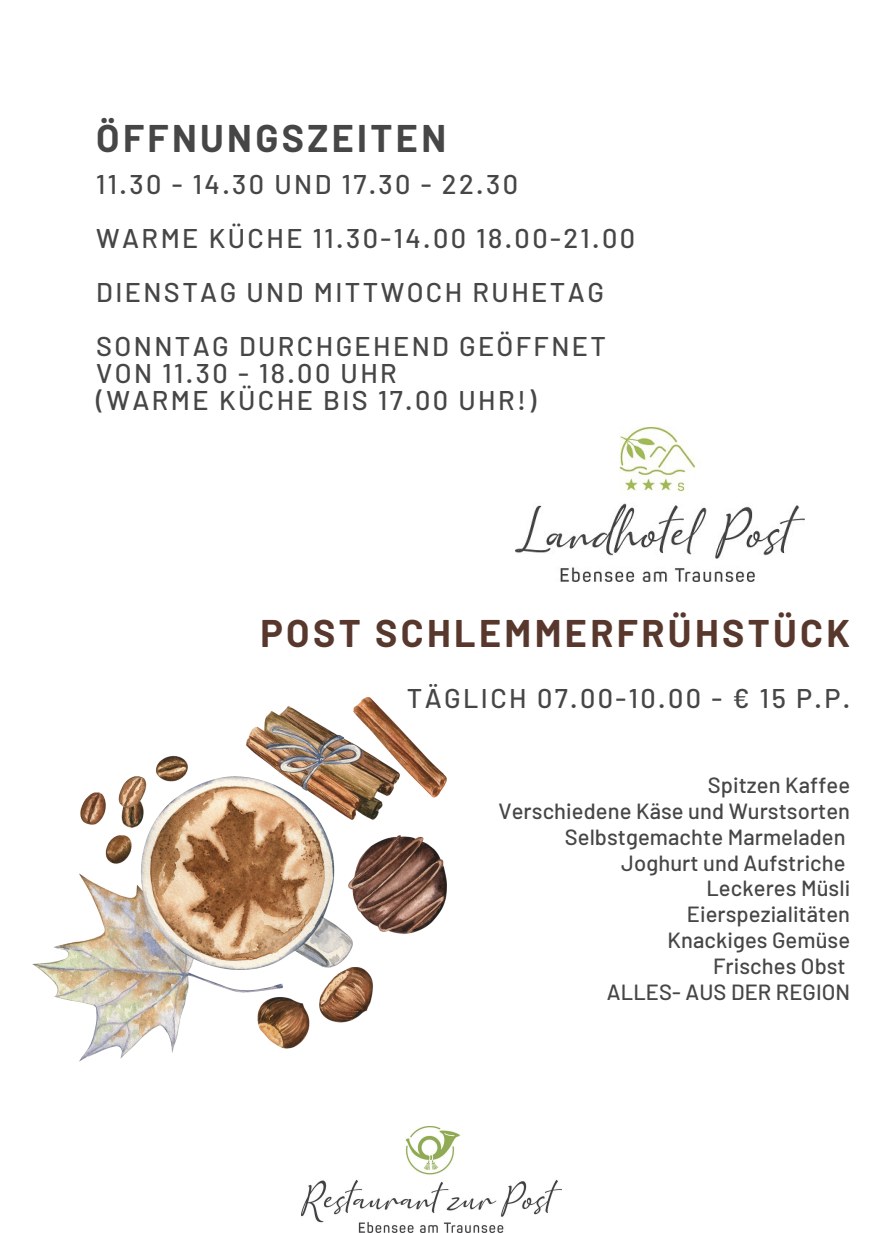
<style>
.page{position:relative;width:894px;height:1233px;background:#fff}
.page>*{position:absolute;margin:0;border:0;box-sizing:border-box;transform-origin:0 0}
.t1{font:700 37.65px "Barlow";letter-spacing:.09em;color:#58382d}
.t2{font:700 37.65px "Barlow";letter-spacing:.09em;color:#464646}
.t3{font:500 27px/27px "Barlow";letter-spacing:.09em;color:#464646}
.t4{font:500 21.9px "Barlow";letter-spacing:.005em;color:#464646}
</style>
<div class="page">
<img style="left:516px;top:427px;width:288px;height:154px">
<img style="left:302px;top:1127px;width:259px;height:105px">
<img style="left:32px;top:697px;width:414px;height:365px">
<p class="t2" style="left:96px;top:115px;width:351px">ÖFFNUNGSZEITEN</p>
<p class="t3" style="left:96px;top:170px;width:423px">11.30 - 14.30 UND 17.30 - 22.30</p>
<p class="t3" style="left:96px;top:224px;width:540px">WARME KÜCHE 11.30-14.00 18.00-21.00</p>
<p class="t3" style="left:96px;top:278px;width:509px">DIENSTAG UND MITTWOCH RUHETAG</p>
<p class="t3" style="left:96px;top:332px;width:511px">SONNTAG DURCHGEHEND GEÖFFNET<br>VON 11.30 - 18.00 UHR<br>(WARME KÜCHE BIS 17.00 UHR!)</p>
<p class="t1" style="left:260px;top:609px;width:591px">POST SCHLEMMERFRÜHSTÜCK</p>
<p class="t3" style="left:407px;top:683px;width:444px">TÄGLICH 07.00-10.00 - € 15 P.P.</p>
<h2 class="t4" style="left:707px;top:771px;width:144px">Spitzen Kaffee</h2>
<h2 class="t4" style="left:498px;top:797px;width:353px">Verschiedene Käse und Wurstsorten</h2>
<p class="t4" style="left:564px;top:823px;width:282px">Selbstgemachte Marmeladen</p>
<p class="t4" style="left:621px;top:849px;width:226px">Joghurt und Aufstriche</p>
<h2 class="t4" style="left:706px;top:875px;width:145px">Leckeres Müsli</h2>
<p class="t4" style="left:686px;top:900px;width:165px">Eierspezialitäten</p>
<p class="t4" style="left:667px;top:926px;width:184px">Knackiges Gemüse</p>
<p class="t4" style="left:713px;top:952px;width:134px">Frisches Obst</p>
<p class="t4" style="left:606px;top:978px;width:245px">ALLES- AUS DER REGION</p>
</div>
